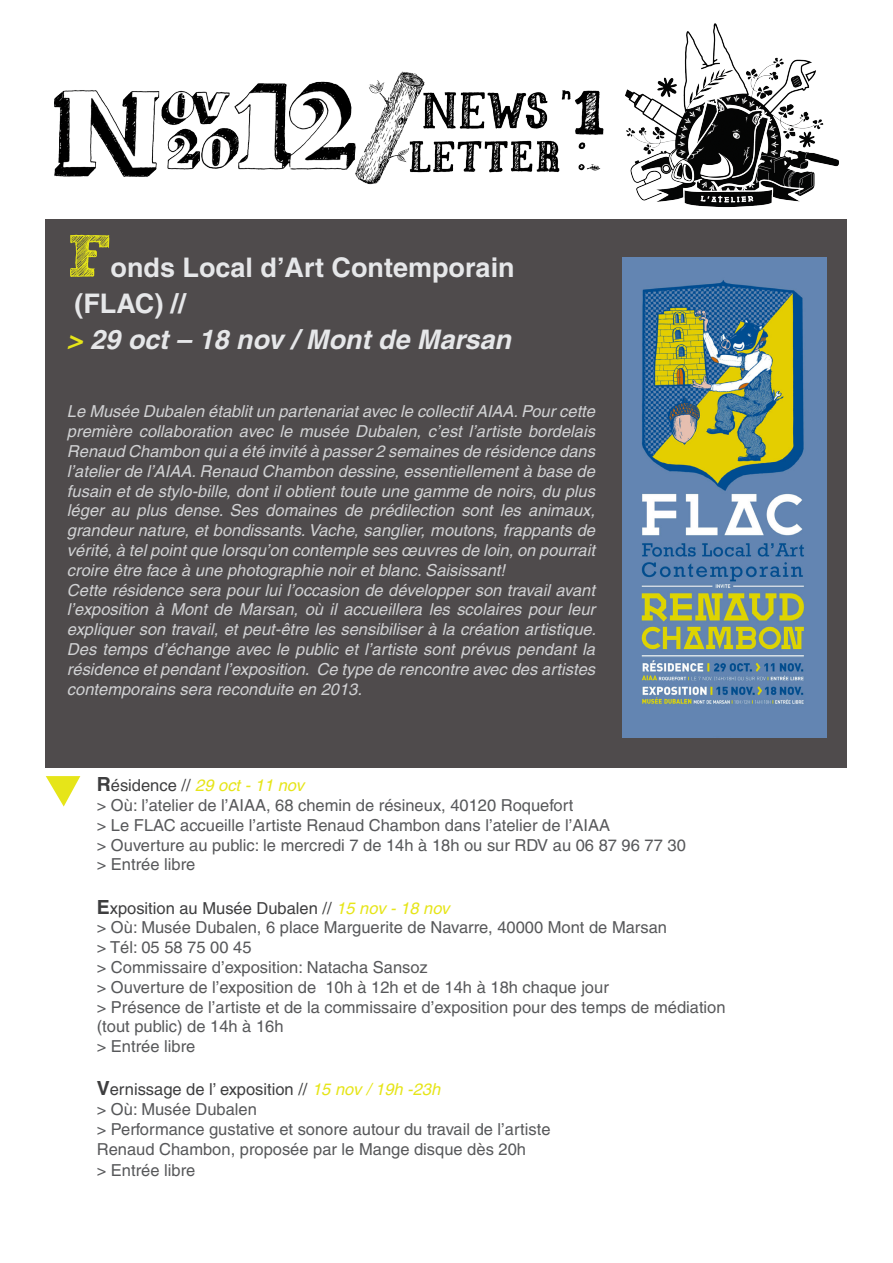
<style>
.page{position:relative;width:893px;height:1263px;background:#fff}
.page>*{position:absolute;margin:0;border:0;box-sizing:border-box;transform-origin:0 0}
.t1{font:700 60px "freeversion Sketch Block";color:#e6e519}
.t2{font:700 27px "Helvetica CE";color:#e6e7e9}
.t3{font:italic 700 27px "Helvetica";color:#e6e7e9}
.t4{font:italic 16.5px/19.8px "Helvetica";color:#d1d2d4;text-align:justify}
.t5{font:16.5px "Helvetica";color:#57585a}
.t6{font:16.5px "Helvetica";color:#3e3e3f}
.t7{font:italic 16.5px "Helvetica CE";color:#e6e519}
.s1{color:#e6e519}
.s2{font-weight:700;font-style:normal;font-size:19.5px;color:#3e3e3f}
.s3{font-family:"Helvetica";font-style:normal;color:#3e3e3f}
.s4{font-family:"Helvetica CE";font-weight:700;font-size:19.5px}
.s5{font-family:"Helvetica CE";font-style:italic;color:#e6e519}
</style>
<div class="page">
<div style="left:46px;top:219px;width:801px;height:548px;background:#4f4b4c"></div>
<img style="left:54px;top:71px;width:550px;height:114px">
<svg style="left:46px;top:776px;width:34px;height:30px"></svg>
<img style="left:625px;top:23px;width:214px;height:185px">
<img style="left:623px;top:257px;width:203px;height:481px">
<p class="t1" style="left:67px;top:234px;width:45px">F</p>
<p class="t2" style="left:111px;top:251px;width:406px">onds Local d’Art Contemporain</p>
<p class="t2" style="left:74px;top:287px;width:113px">(FLAC) //</p>
<p class="t3" style="left:67px;top:323px;width:445px"><span class="s1">&gt;</span> 29 oct – 18 nov / Mont de Marsan</p>
<p class="t4" style="left:67px;top:402px;width:530px">Le Musée Dubalen établit un partenariat avec le collectif AIAA. Pour cette première collaboration avec le musée Dubalen, c’est l’artiste bordelais Renaud Chambon qui a été invité à passer 2 semaines de résidence dans l’atelier de l’AIAA. Renaud Chambon dessine, essentiellement à base de fusain et de stylo-bille, dont il obtient toute une gamme de noirs, du plus léger au plus dense. Ses domaines de prédilection sont les animaux, grandeur nature, et bondissants. Vache, sanglier, moutons, frappants de vérité, à tel point que lorsqu’on contemple ses œuvres de loin, on pourrait croire être face à une photographie noir et blanc. Saisissant!</p>
<p class="t4" style="left:67px;top:580px;width:530px">Cette résidence sera pour lui l’occasion de développer son travail avant l’exposition à Mont de Marsan, où il accueillera les scolaires pour leur expliquer son travail, et peut-être les sensibiliser à la création artistique.<br>Des temps d’échange avec le public et l’artiste sont prévus pendant la résidence et pendant l’exposition. Ce type de rencontre avec des artistes contemporains sera reconduite en 2013.</p>
<p class="t7" style="left:97px;top:776px;width:209px"><span class="s2">R</span><span class="s3">ésidence //</span> 29 oct - 11 nov</p>
<p class="t5" style="left:97px;top:795px;width:478px">&gt; Où: l’atelier de l’AIAA, 68 chemin de résineux, 40120 Roquefort</p>
<p class="t5" style="left:97px;top:815px;width:515px">&gt; Le FLAC accueille l’artiste Renaud Chambon dans l’atelier de l’AIAA</p>
<p class="t5" style="left:97px;top:835px;width:591px">&gt; Ouverture au public: le mercredi 7 de 14h à 18h ou sur RDV au 06 87 96 77 30</p>
<p class="t5" style="left:97px;top:855px;width:100px">&gt; Entrée libre</p>
<p class="t6" style="left:97px;top:898px;width:354px"><span class="s4">E</span>xposition au Musée Dubalen // <span class="s5">15 nov - 18 nov</span></p>
<p class="t5" style="left:97px;top:918px;width:572px">&gt; Où: Musée Dubalen, 6 place Marguerite de Navarre, 40000 Mont de Marsan</p>
<p class="t5" style="left:97px;top:938px;width:156px">&gt; Tél: 05 58 75 00 45</p>
<p class="t5" style="left:97px;top:957px;width:333px">&gt; Commissaire d’exposition: Natacha Sansoz</p>
<p class="t5" style="left:97px;top:977px;width:514px">&gt; Ouverture de l’exposition de 10h à 12h et de 14h à 18h chaque jour</p>
<p class="t5" style="left:97px;top:997px;width:630px">&gt; Présence de l’artiste et de la commissaire d’exposition pour des temps de médiation</p>
<p class="t5" style="left:97px;top:1017px;width:188px">(tout public) de 14h à 16h</p>
<p class="t5" style="left:97px;top:1037px;width:100px">&gt; Entrée libre</p>
<p class="t6" style="left:97px;top:1080px;width:345px"><span class="s4">V</span>ernissage de l’ exposition // <span class="s5">15 nov / 19h -23h</span></p>
<p class="t5" style="left:97px;top:1100px;width:162px">&gt; Où: Musée Dubalen</p>
<p class="t5" style="left:97px;top:1119px;width:455px">&gt; Performance gustative et sonore autour du travail de l’artiste</p>
<p class="t5" style="left:97px;top:1139px;width:431px">Renaud Chambon, proposée par le Mange disque dès 20h</p>
<p class="t5" style="left:97px;top:1161px;width:100px">&gt; Entrée libre</p>
</div>
